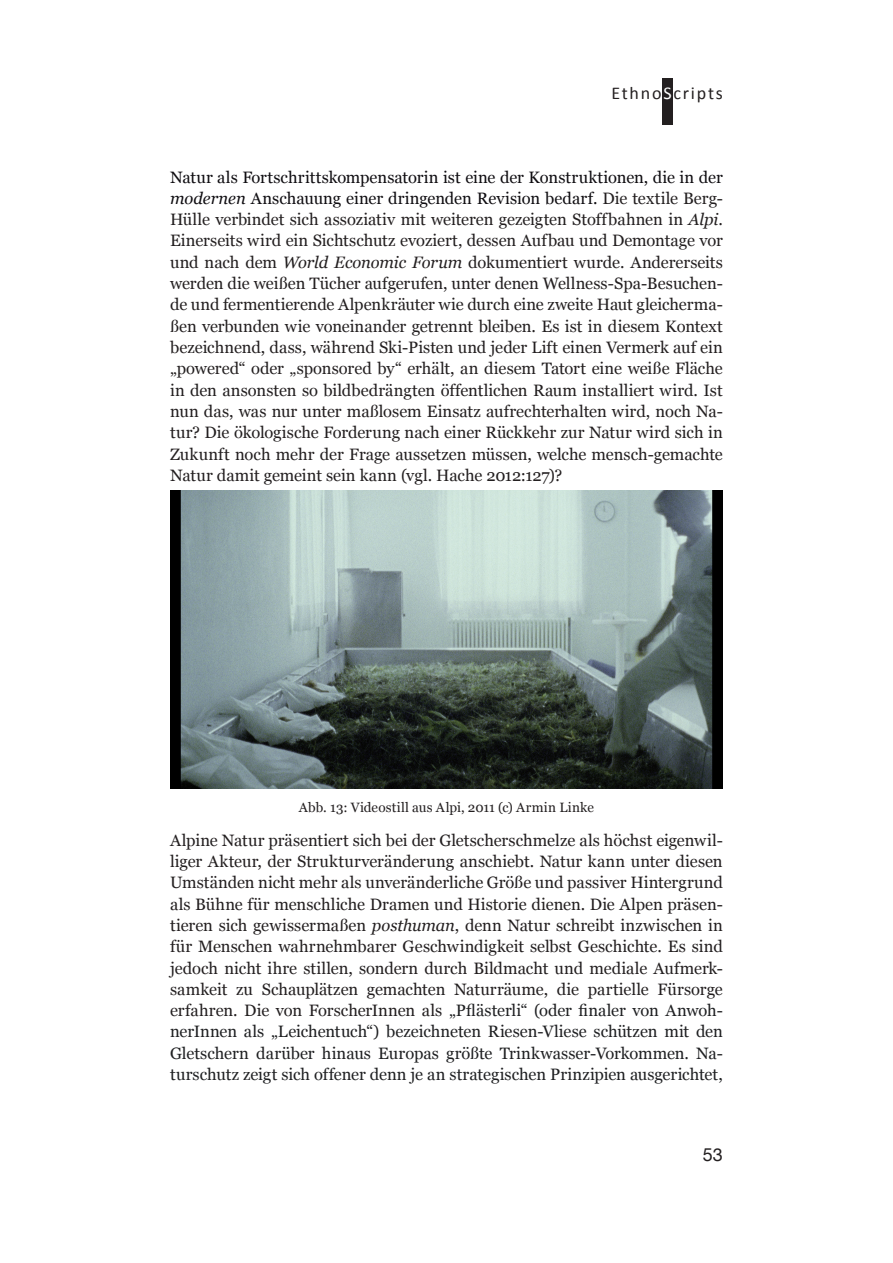
<style>
.page{position:relative;width:893px;height:1263px;background:#fff}
.page>*{position:absolute;margin:0;border:0;box-sizing:border-box;transform-origin:0 0}
.t1{font:18px "Calibri";letter-spacing:.1em;color:#231f20}
.t2{font:18px "Helvetica Neue LT";color:#231f20}
.t3{font:16.5px/21.3px "Georgia";letter-spacing:-.005em;color:#231f20;text-align:justify}
.t4{font:13.5px "Georgia";letter-spacing:.015em;color:#231f20}
.s1{color:#fff}
.s2{color:#0f0d11}
.s3{font-style:italic;color:#0f0d11}
.s4{font-style:italic}
.s5{color:#1f2022}
</style>
<div class="page">
<div style="left:662px;top:79px;width:11px;height:46px;background:#231f20"></div>
<img style="left:170px;top:490px;width:553px;height:298px">
<p class="t1" style="left:611px;top:81px;width:113px">Ethno<span class="s1">S</span>cripts</p>
<p class="t3" style="left:170px;top:167px;width:554px"><span class="s2">Natur als Fortschrittskompensatorin ist eine der Konstruktionen, die in der </span><span class="s3">modernen</span> <span class="s2">Anschauung einer dringenden Revision bedarf.</span> Die textile Berg-Hülle verbindet sich assoziativ mit weiteren gezeigten Stoffbahnen in <span class="s4">Alpi</span>.<br>Einerseits wird ein Sichtschutz evoziert, dessen Aufbau und Demontage vor und nach dem <span class="s4">World Economic Forum</span> dokumentiert wurde. Andererseits werden die weißen Tücher aufgerufen, unter denen Wellness-Spa-Besuchen&shy;de und fermentierende Alpenkräuter wie durch eine zweite Haut gleicherma&shy;ßen verbunden wie voneinander getrennt bleiben. Es ist in diesem Kontext bezeichnend, dass, während Ski-Pisten und jeder Lift einen Vermerk auf ein „powered“ oder „sponsored by“ erhält, an diesem Tatort eine weiße Fläche in den ansonsten so bildbedrängten öffentlichen Raum installiert wird. Ist nun das, was nur unter maßlosem Einsatz aufrechterhalten wird, noch Na&shy;tur? Die ökologische Forderung nach einer Rückkehr zur Natur wird sich in Zukunft noch mehr der Frage aussetzen müssen, welche mensch-gemachte Natur damit gemeint sein kann (vgl. Hache 2012:127)?</p>
<p class="t4" style="left:299px;top:799px;width:297px">Abb. 13: Videostill aus Alpi, 2011 (c) Armin Linke</p>
<p class="t3" style="left:170px;top:830px;width:554px">Alpine Natur präsentiert sich bei der Gletscherschmelze als höchst eigenwil&shy;liger Akteur, der Strukturveränderung anschiebt. Natur kann unter diesen Umständen nicht mehr als unveränderliche Größe und passiver Hintergrund als Bühne für menschliche Dramen und Historie dienen. Die Alpen präsen&shy;tieren sich gewissermaßen <span class="s4">posthuman</span>, denn Natur schreibt inzwischen in für Menschen wahrnehmbarer Geschwindigkeit selbst Geschichte. Es sind jedoch nicht ihre stillen, sondern durch Bildmacht und mediale Aufmerk&shy;samkeit zu Schauplätzen gemachten Naturräume, die partielle Fürsorge erfahren. Die von ForscherInnen als <span class="s5">„Pflästerli“ (oder finaler von Anwoh&shy;nerInnen als „Leichentuch“) bezeichneten Riesen-Vliese schützen mit den Gletschern darüber hinaus Europas größte Trinkwasser-Vorkommen. Na&shy;turschutz zeigt sich offener denn je an strategischen Prinzipien ausgerichtet,</span></p>
<p class="t2" style="left:703px;top:1144px;width:21px">53</p>
</div>
